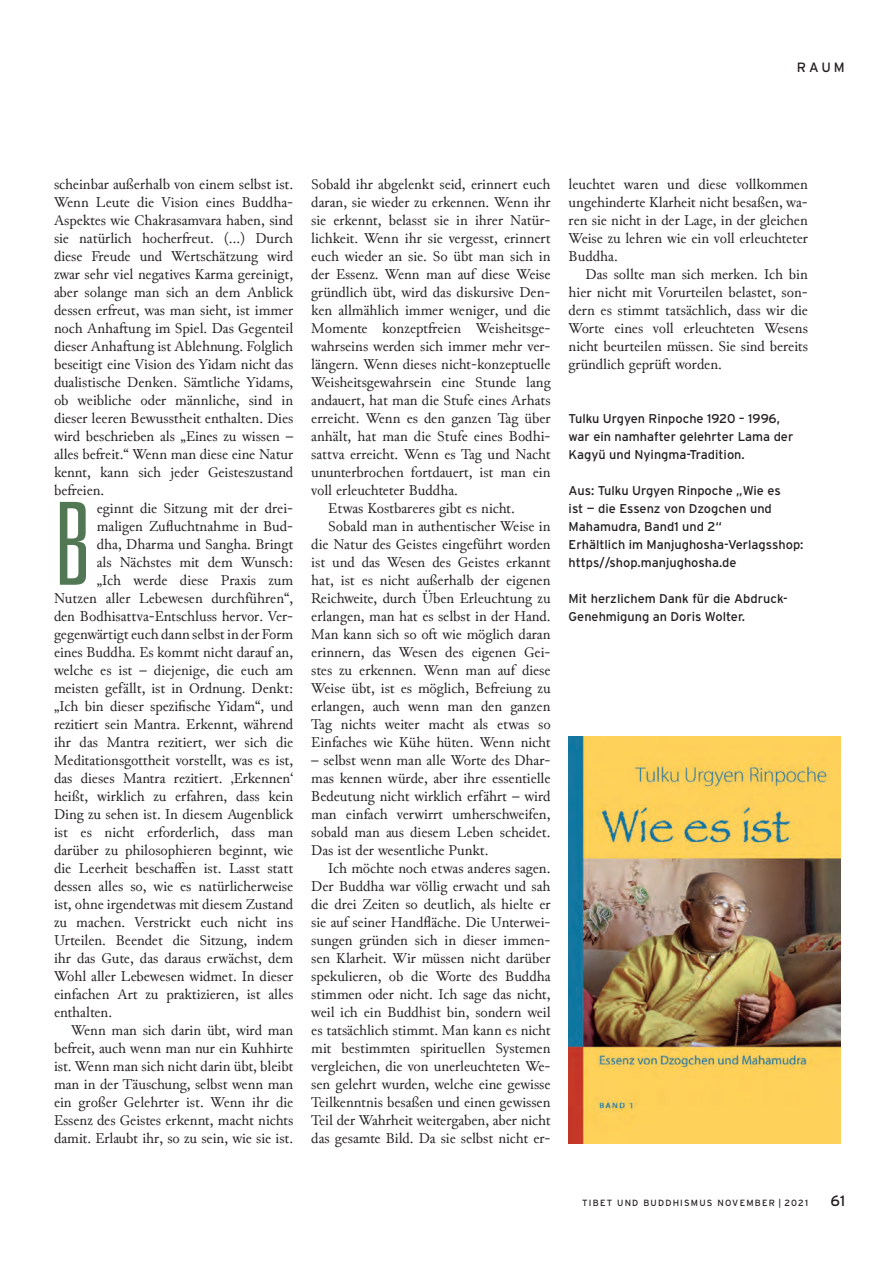
<style>
.page{position:relative;width:893px;height:1263px;background:#fff}
.page>*{position:absolute;margin:0;border:0;box-sizing:border-box;transform-origin:0 0}
.t1{font:300 ultra-condensed 114.75px "Univers";color:#517754}
.t2{font:15px/18px "Junicode";color:#231f20;text-align:justify}
.t3{font:15px "Interstate";color:#231f20}
.t4{font:13.5px "Interstate";color:#231f20}
.t5{font:12.75px/18px "Interstate";color:#231f20}
.t6{font:9px "Interstate";letter-spacing:.13em;color:#231f20}
</style>
<div class="page">
<img style="left:569px;top:736px;width:271px;height:408px">
<p class="t4" style="left:797px;top:60px;width:49px">RAUM</p>
<p class="t2" style="left:54px;top:175px;width:241px">scheinbar außerhalb von einem selbst ist.<br>Wenn Leute die Vision eines Buddha-Aspektes wie Chakrasamvara haben, sind sie natürlich hocherfreut. (…) Durch diese Freude und Wertschätzung wird zwar sehr viel negatives Karma gereinigt, aber solange man sich an dem Anblick dessen erfreut, was man sieht, ist immer noch Anhaftung im Spiel. Das Gegenteil dieser Anhaftung ist Ablehnung. Folglich beseitigt eine Vision des Yidam nicht das dualistische Denken. Sämtliche Yidams, ob weibliche oder männliche, sind in dieser leeren Bewusstheit enthalten. Dies wird beschrieben als „Eines zu wissen – alles befreit.“ Wenn man diese eine Natur kennt, kann sich jeder Geisteszustand befreien.</p>
<h1 class="t1" style="left:54px;top:484px;width:40px">B</h1>
<p class="t2" style="left:97px;top:499px;width:197px">eginnt die Sitzung mit der drei-</p>
<p class="t2" style="left:97px;top:517px;width:197px">maligen Zufluchtnahme in Bud-</p>
<p class="t2" style="left:97px;top:535px;width:198px">dha, Dharma und Sangha. Bringt</p>
<p class="t2" style="left:97px;top:553px;width:198px">als Nächstes mit dem Wunsch:</p>
<p class="t2" style="left:97px;top:571px;width:198px">„Ich werde diese Praxis zum</p>
<p class="t2" style="left:54px;top:589px;width:241px">Nutzen aller Lebewesen durchführen“,</p>
<p class="t2" style="left:54px;top:607px;width:239px">den Bodhisattva-Entschluss hervor. Ver-</p>
<p class="t2" style="left:54px;top:625px;width:241px">gegenwärtigt euch dann selbst in der Form</p>
<p class="t2" style="left:54px;top:643px;width:241px">eines Buddha. Es kommt nicht darauf an,</p>
<p class="t2" style="left:54px;top:661px;width:241px">welche es ist – diejenige, die euch am</p>
<p class="t2" style="left:54px;top:679px;width:241px">meisten gefällt, ist in Ordnung. Denkt:</p>
<p class="t2" style="left:54px;top:697px;width:241px">„Ich bin dieser spezifische Yidam“, und</p>
<p class="t2" style="left:54px;top:715px;width:241px">rezitiert sein Mantra. Erkennt, während</p>
<p class="t2" style="left:54px;top:733px;width:241px">ihr das Mantra rezitiert, wer sich die</p>
<p class="t2" style="left:54px;top:751px;width:241px">Meditationsgottheit vorstellt, was es ist,</p>
<p class="t2" style="left:54px;top:769px;width:241px">das dieses Mantra rezitiert. ‚Erkennen‘</p>
<p class="t2" style="left:54px;top:787px;width:241px">heißt, wirklich zu erfahren, dass kein</p>
<p class="t2" style="left:54px;top:805px;width:241px">Ding zu sehen ist. In diesem Augenblick</p>
<p class="t2" style="left:54px;top:823px;width:241px">ist es nicht erforderlich, dass man</p>
<p class="t2" style="left:54px;top:841px;width:241px">darüber zu philosophieren beginnt, wie</p>
<p class="t2" style="left:54px;top:859px;width:241px">die Leerheit beschaffen ist. Lasst statt</p>
<p class="t2" style="left:54px;top:877px;width:241px">dessen alles so, wie es natürlicherweise</p>
<p class="t2" style="left:54px;top:895px;width:241px">ist, ohne irgendetwas mit diesem Zustand</p>
<p class="t2" style="left:54px;top:913px;width:241px">zu machen. Verstrickt euch nicht ins</p>
<p class="t2" style="left:54px;top:931px;width:241px">Urteilen. Beendet die Sitzung, indem</p>
<p class="t2" style="left:54px;top:949px;width:241px">ihr das Gute, das daraus erwächst, dem</p>
<p class="t2" style="left:54px;top:967px;width:241px">Wohl aller Lebewesen widmet. In dieser</p>
<p class="t2" style="left:54px;top:985px;width:241px">einfachen Art zu praktizieren, ist alles</p>
<p class="t2" style="left:54px;top:1003px;width:60px">enthalten.</p>
<p class="t2" style="left:71px;top:1021px;width:224px">Wenn man sich darin übt, wird man</p>
<p class="t2" style="left:54px;top:1039px;width:241px">befreit, auch wenn man nur ein Kuhhirte</p>
<p class="t2" style="left:54px;top:1057px;width:241px">ist. Wenn man sich nicht darin übt, bleibt</p>
<p class="t2" style="left:54px;top:1075px;width:241px">man in der Täuschung, selbst wenn man</p>
<p class="t2" style="left:54px;top:1093px;width:241px">ein großer Gelehrter ist. Wenn ihr die</p>
<p class="t2" style="left:54px;top:1111px;width:241px">Essenz des Geistes erkennt, macht nichts</p>
<p class="t2" style="left:54px;top:1129px;width:241px">damit. Erlaubt ihr, so zu sein, wie sie ist.</p>
<p class="t2" style="left:311px;top:175px;width:241px">Sobald ihr abgelenkt seid, erinnert euch</p>
<p class="t2" style="left:311px;top:193px;width:241px">daran, sie wieder zu erkennen. Wenn ihr</p>
<p class="t2" style="left:311px;top:211px;width:241px">sie erkennt, belasst sie in ihrer Natür-</p>
<p class="t2" style="left:311px;top:229px;width:241px">lichkeit. Wenn ihr sie vergesst, erinnert</p>
<p class="t2" style="left:311px;top:247px;width:241px">euch wieder an sie. So übt man sich in</p>
<p class="t2" style="left:311px;top:265px;width:241px">der Essenz. Wenn man auf diese Weise</p>
<p class="t2" style="left:311px;top:283px;width:241px">gründlich übt, wird das diskursive Den-</p>
<p class="t2" style="left:311px;top:301px;width:241px">ken allmählich immer weniger, und die</p>
<p class="t2" style="left:311px;top:319px;width:241px">Momente konzeptfreien Weisheitsge-</p>
<p class="t2" style="left:311px;top:337px;width:241px">wahrseins werden sich immer mehr ver-</p>
<p class="t2" style="left:311px;top:355px;width:241px">längern. Wenn dieses nicht-konzeptuelle</p>
<p class="t2" style="left:311px;top:373px;width:241px">Weisheitsgewahrsein eine Stunde lang</p>
<p class="t2" style="left:311px;top:391px;width:241px">andauert, hat man die Stufe eines Arhats</p>
<p class="t2" style="left:311px;top:409px;width:241px">erreicht. Wenn es den ganzen Tag über</p>
<p class="t2" style="left:311px;top:427px;width:241px">anhält, hat man die Stufe eines Bodhi-</p>
<p class="t2" style="left:311px;top:445px;width:241px">sattva erreicht. Wenn es Tag und Nacht</p>
<p class="t2" style="left:311px;top:463px;width:241px">ununterbrochen fortdauert, ist man ein</p>
<p class="t2" style="left:311px;top:481px;width:148px">voll erleuchteter Buddha.</p>
<p class="t2" style="left:328px;top:499px;width:188px">Etwas Kostbareres gibt es nicht.</p>
<p class="t2" style="left:328px;top:517px;width:224px">Sobald man in authentischer Weise in</p>
<p class="t2" style="left:311px;top:535px;width:241px">die Natur des Geistes eingeführt worden</p>
<p class="t2" style="left:311px;top:553px;width:241px">ist und das Wesen des Geistes erkannt</p>
<p class="t2" style="left:311px;top:571px;width:241px">hat, ist es nicht außerhalb der eigenen</p>
<p class="t2" style="left:311px;top:589px;width:241px">Reichweite, durch Üben Erleuchtung zu</p>
<p class="t2" style="left:311px;top:607px;width:241px">erlangen, man hat es selbst in der Hand.</p>
<p class="t2" style="left:311px;top:625px;width:241px">Man kann sich so oft wie möglich daran</p>
<p class="t2" style="left:311px;top:643px;width:241px">erinnern, das Wesen des eigenen Gei-</p>
<p class="t2" style="left:311px;top:661px;width:241px">stes zu erkennen. Wenn man auf diese</p>
<p class="t2" style="left:311px;top:679px;width:241px">Weise übt, ist es möglich, Befreiung zu</p>
<p class="t2" style="left:311px;top:697px;width:241px">erlangen, auch wenn man den ganzen</p>
<p class="t2" style="left:311px;top:715px;width:241px">Tag nichts weiter macht als etwas so</p>
<p class="t2" style="left:311px;top:733px;width:241px">Einfaches wie Kühe hüten. Wenn nicht</p>
<p class="t2" style="left:311px;top:751px;width:241px">– selbst wenn man alle Worte des Dhar&shy;mas kennen würde, aber ihre essentielle Bedeutung nicht wirklich erfährt – wird man einfach verwirrt umherschweifen, sobald man aus diesem Leben scheidet.<br>Das ist der wesentliche Punkt.</p>
<p class="t2" style="left:311px;top:859px;width:241px;text-indent:17px">Ich möchte noch etwas anderes sagen.<br>Der Buddha war völlig erwacht und sah die drei Zeiten so deutlich, als hielte er sie auf seiner Handfläche. Die Unterwei&shy;sungen gründen sich in dieser immen&shy;sen Klarheit. Wir müssen nicht darüber spekulieren, ob die Worte des Buddha stimmen oder nicht. Ich sage das nicht, weil ich ein Buddhist bin, sondern weil es tatsächlich stimmt. Man kann es nicht mit bestimmten spirituellen Systemen vergleichen, die von unerleuchteten We&shy;sen gelehrt wurden, welche eine gewisse Teilkenntnis besaßen und einen gewissen Teil der Wahrheit weitergaben, aber nicht das gesamte Bild. Da sie selbst nicht er-</p>
<p class="t2" style="left:569px;top:175px;width:241px">leuchtet waren und diese vollkommen ungehinderte Klarheit nicht besaßen, wa&shy;ren sie nicht in der Lage, in der gleichen Weise zu lehren wie ein voll erleuchteter Buddha.</p>
<p class="t2" style="left:569px;top:265px;width:241px;text-indent:17px">Das sollte man sich merken. Ich bin hier nicht mit Vorurteilen belastet, son&shy;dern es stimmt tatsächlich, dass wir die Worte eines voll erleuchteten Wesens nicht beurteilen müssen. Sie sind bereits gründlich geprüft worden.</p>
<p class="t5" style="left:569px;top:409px;width:226px">Tulku Urgyen Rinpoche 1920 – 1996, war ein namhafter gelehrter Lama der<br>Kagyü und Nyingma-Tradition.</p>
<p class="t5" style="left:569px;top:481px;width:236px">Aus: Tulku Urgyen Rinpoche „Wie es<br>ist — die Essenz von Dzogchen und<br>Mahamudra, Band1 und 2“<br>Erhältlich im Manjughosha-Verlagsshop: https//shop.manjughosha.de</p>
<p class="t5" style="left:569px;top:589px;width:221px">Mit herzlichem Dank für die Abdruck-<br>Genehmigung an Doris Wolter.</p>
<p class="t6" style="left:582px;top:1198px;width:227px">TIBET UND BUDDHISMUS NOVEMBER | 2021</p>
<p class="t3" style="left:831px;top:1193px;width:16px">61</p>
</div>
